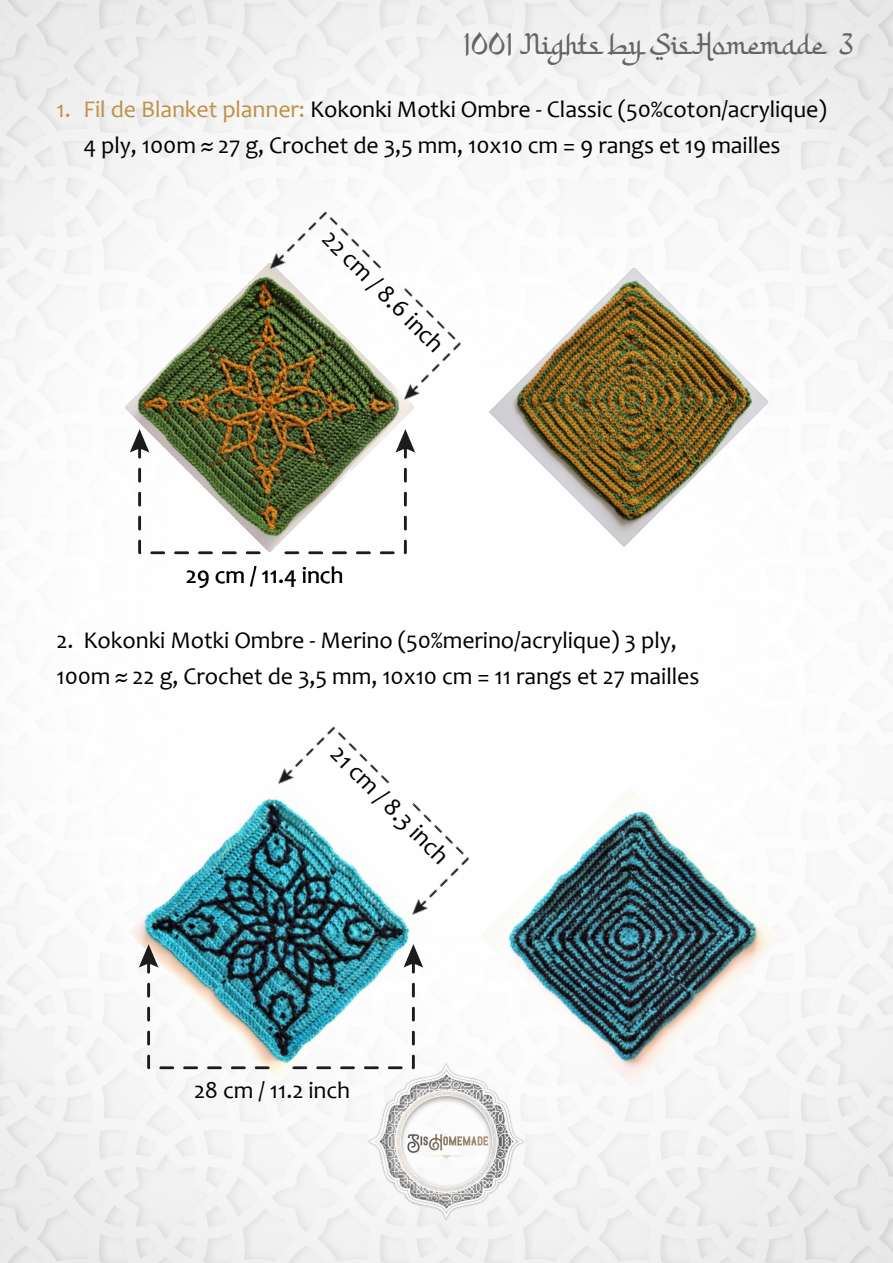
<style>
.page{position:relative;width:893px;height:1263px;background:#fff}
.page>*{position:absolute;margin:0;border:0;box-sizing:border-box;transform-origin:0 0}
.t1{font:27px "Khodijah Free";color:#666}
.t2{font:25.2px "Candara";color:#000}
.t3{font:24px/36px "Candara";letter-spacing:-.005em;color:#000}
.s1{color:#be9147}
</style>
<div class="page">
<img style="left:0;top:0;width:893px;height:1263px">
<img style="left:125px;top:263px;width:288px;height:289px">
<img style="left:489px;top:268px;width:279px;height:279px">
<img style="left:284px;top:426px;width:136px;height:140px">
<img style="left:125px;top:426px;width:136px;height:140px">
<img style="left:261px;top:198px;width:125px;height:125px">
<img style="left:349px;top:282px;width:125px;height:125px">
<img style="left:129px;top:781px;width:300px;height:300px">
<img style="left:482px;top:787px;width:299px;height:299px">
<img style="left:292px;top:941px;width:136px;height:140px">
<img style="left:133px;top:941px;width:136px;height:140px">
<img style="left:269px;top:713px;width:125px;height:125px">
<img style="left:357px;top:797px;width:125px;height:125px">
<p class="t1" style="left:464px;top:34px;width:393px">1001 Nights by SisHomemade 3</p>
<p class="t3" style="left:84px;top:93px;width:745px;text-indent:-27px"><span class="s1">1. Fil de Blanket planner:</span> Kokonki Motki Ombre - Classic (50%coton/acrylique)<br>4 ply, 100m ≈ 27 g, Crochet de 3,5 mm, 10x10 cm = 9 rangs et 19 mailles</p>
<p class="t2" style="left:334px;top:227px;width:162px;rotate:45deg">22 cm / 8.6 inch</p>
<p class="t3" style="left:186px;top:559px;width:159px">29 cm / 11.4 inch</p>
<p class="t3" style="left:57px;top:625px;width:644px">2. Kokonki Motki Ombre - Merino (50%merino/acrylique) 3 ply,<br>100m ≈ 22 g, Crochet de 3,5 mm, 10x10 cm = 11 rangs et 27 mailles</p>
<p class="t2" style="left:342px;top:742px;width:157px;rotate:45deg">21 cm / 8.3 inch</p>
<p class="t3" style="left:194px;top:1074px;width:158px">28 cm / 11.2 inch</p>
</div>
